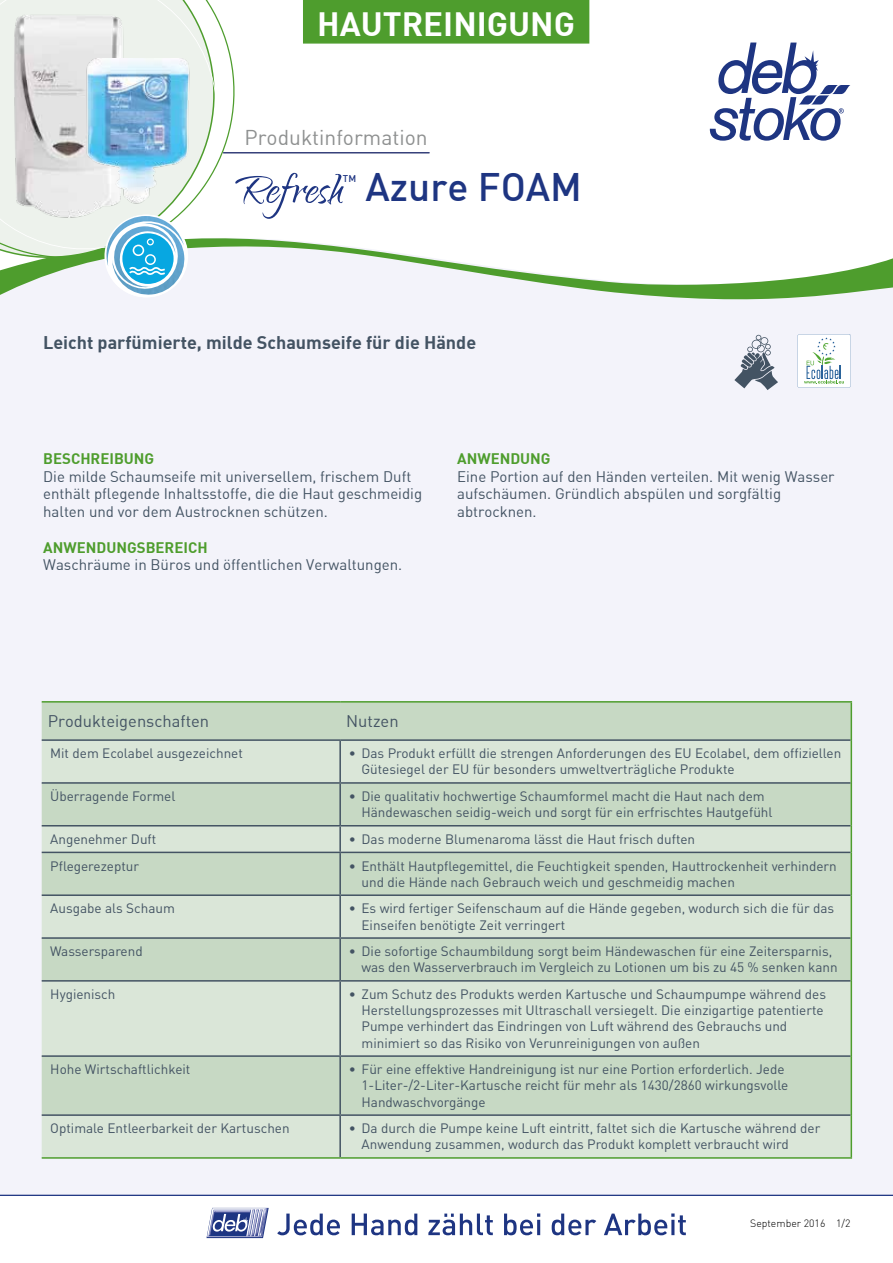
<style>
.page{position:relative;width:893px;height:1263px;background:#fff}
.page>*{position:absolute;margin:0;border:0;box-sizing:border-box;transform-origin:0 0}
.t1{font:54px "Qwigley";color:#1e3582}
.t2{font:500 39px "DI Nbek";color:#1e3582}
.t3{font:700 33px "DI Nbek";color:#fff}
.t4{font:21px "DIN Bek";color:#8e9090}
.t5{font:700 18px "DI Nbek";color:#435363}
.t6{font:16.5px "DIN Bek";color:#435363}
.t7{font:15px/17.7px "DIN Bek";color:#435363}
.t8{font:700 15px "DI Nbek";color:#4e9d2d}
.t9{font:13.5px/16.2px "DIN";color:#435363}
.t10{font:300 10.5px "DI Nbek";color:#000}
.t11{font:500 9.6px "DI Nbek";color:#1e3582}
</style>
<div class="page">
<div style="left:0;top:59px;width:893px;height:1137px;background:#f3f3fa"></div>
<div style="left:250px;top:0;width:643px;height:235px;background:#fff"></div>
<svg style="left:0;top:235px;width:893px;height:65px"></svg>
<svg style="left:277px;top:1213px;width:63px;height:22px"></svg>
<svg style="left:352px;top:1213px;width:65px;height:22px"></svg>
<svg style="left:428px;top:1213px;width:65px;height:22px"></svg>
<svg style="left:504px;top:1213px;width:36px;height:22px"></svg>
<svg style="left:552px;top:1213px;width:44px;height:22px"></svg>
<svg style="left:604px;top:1213px;width:82px;height:22px"></svg>
<svg style="left:206px;top:1208px;width:63px;height:30px"></svg>
<hr style="left:0;top:1195px;width:893px;height:1px;background:#1e3582">
<svg style="left:0;top:0;width:250px;height:273px"></svg>
<svg style="left:710px;top:43px;width:140px;height:98px"></svg>
<div style="left:303px;top:0;width:286px;height:44px;background:#4e9d2d"></div>
<hr style="left:223px;top:152px;width:206px;height:1px;background:#283371">
<svg style="left:734px;top:335px;width:44px;height:55px"></svg>
<div style="left:42px;top:703px;width:809px;height:36px;background:#c7d9c4"></div>
<svg style="left:42px;top:741px;width:809px;height:416px;fill:#dae6d8"></svg>
<hr style="left:42px;top:739px;width:298px;height:2px;background:#435363">
<hr style="left:42px;top:782px;width:298px;height:2px;background:#435363">
<hr style="left:42px;top:825px;width:298px;height:1px;background:#435363">
<hr style="left:42px;top:852px;width:298px;height:1px;background:#435363">
<hr style="left:42px;top:894px;width:298px;height:2px;background:#435363">
<hr style="left:42px;top:937px;width:298px;height:2px;background:#435363">
<hr style="left:42px;top:980px;width:298px;height:1px;background:#435363">
<hr style="left:42px;top:1055px;width:298px;height:2px;background:#435363">
<hr style="left:42px;top:1114px;width:298px;height:2px;background:#435363">
<hr style="left:339px;top:741px;width:2px;height:41px;background:#435363">
<hr style="left:339px;top:784px;width:2px;height:41px;background:#435363">
<hr style="left:339px;top:826px;width:2px;height:26px;background:#435363">
<hr style="left:339px;top:853px;width:2px;height:41px;background:#435363">
<hr style="left:339px;top:896px;width:2px;height:41px;background:#435363">
<hr style="left:339px;top:939px;width:2px;height:41px;background:#435363">
<hr style="left:339px;top:981px;width:2px;height:74px;background:#435363">
<hr style="left:339px;top:1057px;width:2px;height:57px;background:#435363">
<hr style="left:340px;top:739px;width:511px;height:2px;background:#435363">
<hr style="left:340px;top:782px;width:511px;height:2px;background:#435363">
<hr style="left:340px;top:825px;width:511px;height:1px;background:#435363">
<hr style="left:340px;top:852px;width:511px;height:1px;background:#435363">
<hr style="left:340px;top:894px;width:511px;height:2px;background:#435363">
<hr style="left:340px;top:937px;width:511px;height:2px;background:#435363">
<hr style="left:340px;top:980px;width:511px;height:1px;background:#435363">
<hr style="left:340px;top:1055px;width:511px;height:2px;background:#435363">
<hr style="left:340px;top:1114px;width:511px;height:2px;background:#435363">
<hr style="left:339px;top:1116px;width:2px;height:41px;background:#435363">
<hr style="left:42px;top:701px;width:298px;height:2px;background:#4e9d2d">
<hr style="left:340px;top:701px;width:512px;height:2px;background:#4e9d2d">
<hr style="left:851px;top:703px;width:1px;height:37px;background:#4e9d2d">
<hr style="left:851px;top:740px;width:1px;height:43px;background:#4e9d2d">
<hr style="left:851px;top:783px;width:1px;height:43px;background:#4e9d2d">
<svg style="left:851px;top:826px;width:1px;height:26px"></svg>
<hr style="left:851px;top:852px;width:1px;height:43px;background:#4e9d2d">
<hr style="left:851px;top:895px;width:1px;height:43px;background:#4e9d2d">
<hr style="left:851px;top:938px;width:1px;height:43px;background:#4e9d2d">
<hr style="left:851px;top:981px;width:1px;height:75px;background:#4e9d2d">
<hr style="left:851px;top:1056px;width:1px;height:59px;background:#4e9d2d">
<hr style="left:42px;top:1157px;width:298px;height:2px;background:#4e9d2d">
<hr style="left:851px;top:1115px;width:1px;height:42px;background:#4e9d2d">
<hr style="left:340px;top:1157px;width:512px;height:2px;background:#4e9d2d">
<img style="left:112px;top:222px;width:74px;height:74px">
<img style="left:112px;top:266px;width:64px;height:23px">
<img style="left:104px;top:216px;width:80px;height:50px">
<svg style="left:797px;top:335px;width:53px;height:52px"></svg>
<img style="left:0;top:2px;width:135px;height:222px">
<img style="left:78px;top:59px;width:122px;height:151px">
<h3 class="t3" style="left:317px;top:3px;width:259px">HAUTREINIGUNG</h3>
<h3 class="t4" style="left:245px;top:124px;width:185px">Produktinformation</h3>
<h1 class="t1" style="left:235px;top:160px;width:109px">Refresh</h1>
<p class="t11" style="left:343px;top:172px;width:15px">TM</p>
<h2 class="t2" style="left:366px;top:162px;width:218px">Azure FOAM</h2>
<h3 class="t5" style="left:43px;top:330px;width:435px">Leicht parfümierte, milde Schaumseife für die Hände</h3>
<p class="t8" style="left:43px;top:449px;width:113px">BESCHREIBUNG</p>
<p class="t7" style="left:43px;top:467px;width:380px">Die milde Schaumseife mit universellem, frischem Duft enthält pflegende Inhaltsstoffe, die die Haut geschmeidig halten und vor dem Austrocknen schützen.</p>
<p class="t8" style="left:43px;top:537px;width:166px">ANWENDUNGSBEREICH</p>
<p class="t7" style="left:43px;top:556px;width:361px">Waschräume in Büros und öffentlichen Verwaltungen.</p>
<p class="t8" style="left:457px;top:449px;width:95px">ANWENDUNG</p>
<p class="t7" style="left:457px;top:467px;width:379px">Eine Portion auf den Händen verteilen. Mit wenig Wasser aufschäumen. Gründlich abspülen und sorgfältig abtrocknen.</p>
<p class="t6" style="left:48px;top:711px;width:163px">Produkteigenschaften</p>
<p class="t6" style="left:346px;top:711px;width:54px">Nutzen</p>
<p class="t9" style="left:50px;top:745px;width:194px">Mit dem Ecolabel ausgezeichnet</p>
<p class="t9" style="left:361px;top:745px;width:481px;text-indent:-13px">• Das Produkt erfüllt die strengen Anforderungen des EU Ecolabel, dem offiziellen<br>Gütesiegel der EU für besonders umweltverträgliche Produkte</p>
<p class="t9" style="left:50px;top:788px;width:127px">Überragende Formel</p>
<p class="t9" style="left:361px;top:788px;width:413px;text-indent:-13px">• Die qualitativ hochwertige Schaumformel macht die Haut nach dem<br>Händewaschen seidig-weich und sorgt für ein erfrischtes Hautgefühl</p>
<p class="t9" style="left:50px;top:831px;width:108px">Angenehmer Duft</p>
<p class="t9" style="left:349px;top:831px;width:348px">• Das moderne Blumenaroma lässt die Haut frisch duften</p>
<p class="t9" style="left:50px;top:857px;width:90px">Pflegerezeptur</p>
<p class="t9" style="left:361px;top:857px;width:477px;text-indent:-13px">• Enthält Hautpflegemittel, die Feuchtigkeit spenden, Hauttrockenheit verhindern und die Hände nach Gebrauch weich und geschmeidig machen</p>
<p class="t9" style="left:50px;top:900px;width:126px">Ausgabe als Schaum</p>
<p class="t9" style="left:361px;top:900px;width:474px;text-indent:-13px">• Es wird fertiger Seifenschaum auf die Hände gegeben, wodurch sich die für das<br>Einseifen benötigte Zeit verringert</p>
<p class="t9" style="left:50px;top:943px;width:94px">Wassersparend</p>
<p class="t9" style="left:361px;top:943px;width:478px;text-indent:-13px">• Die sofortige Schaumbildung sorgt beim Händewaschen für eine Zeitersparnis, was den Wasserverbrauch im Vergleich zu Lotionen um bis zu 45 % senken kann</p>
<p class="t9" style="left:50px;top:986px;width:67px">Hygienisch</p>
<p class="t9" style="left:362px;top:986px;width:466px;text-indent:-13px">• Zum Schutz des Produkts werden Kartusche und Schaumpumpe während des Herstellungsprozesses mit Ultraschall versiegelt. Die einzigartige patentierte Pumpe verhindert das Eindringen von Luft während des Gebrauchs und minimiert so das Risiko von Verunreinigungen von außen</p>
<p class="t9" style="left:50px;top:1061px;width:142px">Hohe Wirtschaftlichkeit</p>
<p class="t9" style="left:362px;top:1061px;width:428px;text-indent:-13px">• Für eine effektive Handreinigung ist nur eine Portion erforderlich. Jede<br>1-Liter-/2-Liter-Kartusche reicht für mehr als 1430/2860 wirkungsvolle<br>Handwaschvorgänge</p>
<p class="t9" style="left:50px;top:1120px;width:241px">Optimale Entleerbarkeit der Kartuschen</p>
<p class="t9" style="left:362px;top:1120px;width:460px;text-indent:-13px">• Da durch die Pumpe keine Luft eintritt, faltet sich die Kartusche während der<br>Anwendung zusammen, wodurch das Produkt komplett verbraucht wird</p>
<p class="t10" style="left:750px;top:1217px;width:102px">September 2016 1/2</p>
</div>
